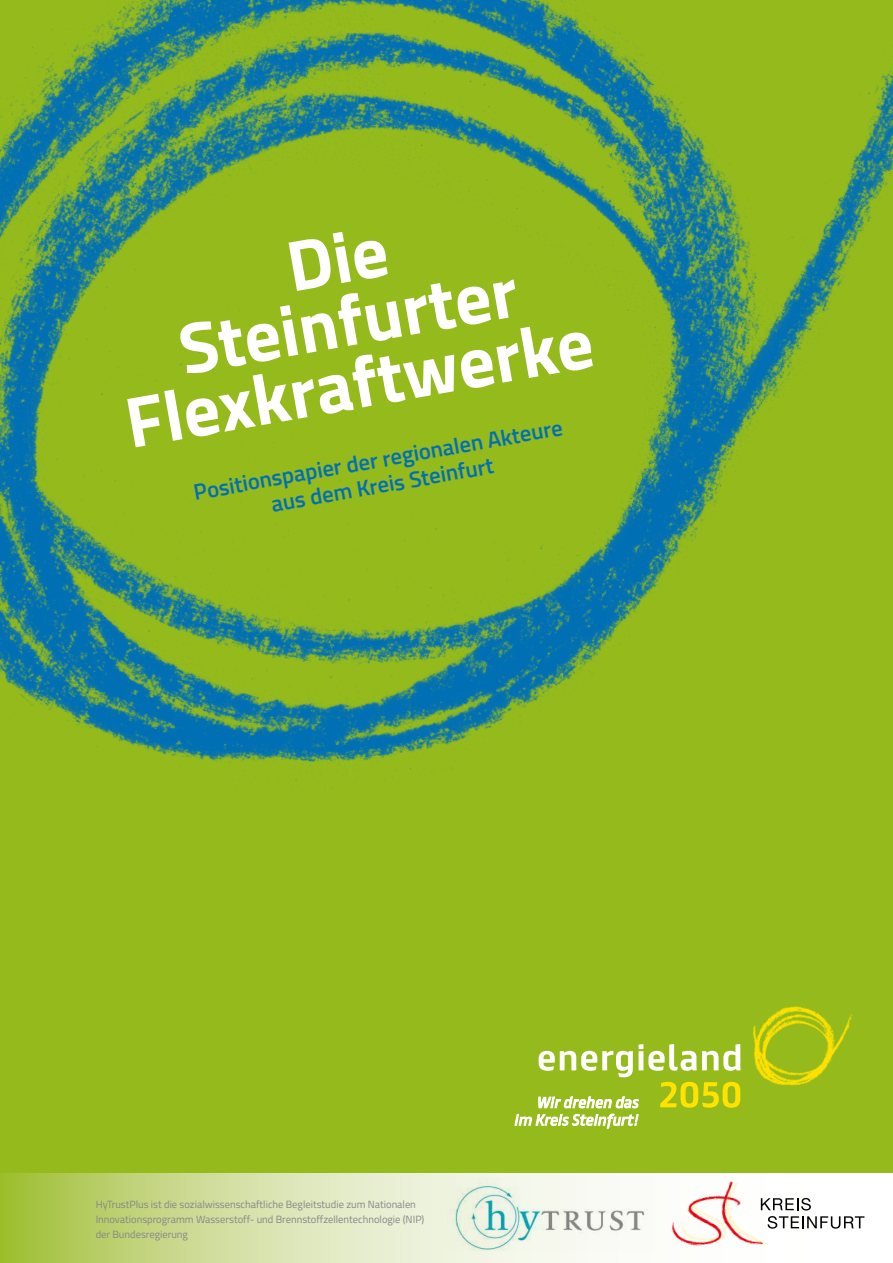
<style>
.page{position:relative;width:893px;height:1263px;background:#94ba1c}
.page>*{position:absolute;margin:0;border:0;box-sizing:border-box;transform-origin:0 0}
.t1{font:700 72px/63px "Titillium Web";color:#fff;text-align:center}
.t2{font:600 22.5px/25.5px "Titillium Web";color:#006fb5;text-align:center}
.t3{font:10.5px/15px "Titillium Web";color:#868786}
</style>
<div class="page">
<svg style="left:0;top:1174px;width:893px;height:89px;background:#dbe5b3"></svg>
<svg style="left:777px;top:1198px;width:34px;height:12px"></svg>
<svg style="left:777px;top:1216px;width:87px;height:12px"></svg>
<img style="left:671px;top:1181px;width:106px;height:66px">
<img style="left:446px;top:1177px;width:209px;height:73px">
<img style="left:0;top:0;width:893px;height:788px">
<img style="left:752px;top:1006px;width:101px;height:80px">
<svg style="left:515px;top:1044px;width:226px;height:84px"></svg>
<h1 class="t1" style="left:98px;top:265px;width:475px;rotate:-10deg">Die<br>Steinfurter<br>Flexkraftwerke</h1>
<h2 class="t2" style="left:191px;top:478px;width:376px;rotate:-10deg">Positionspapier der regionalen Akteure aus dem Kreis Steinfurt</h2>
<p class="t3" style="left:96px;top:1196px;width:330px">HyTrustPlus ist die sozialwissenschaftliche Begleitstudie zum Nationalen<br>Innovationsprogramm Wasserstoff- und Brennstoffzellentechnologie (NIP) der Bundesregierung</p>
</div>
